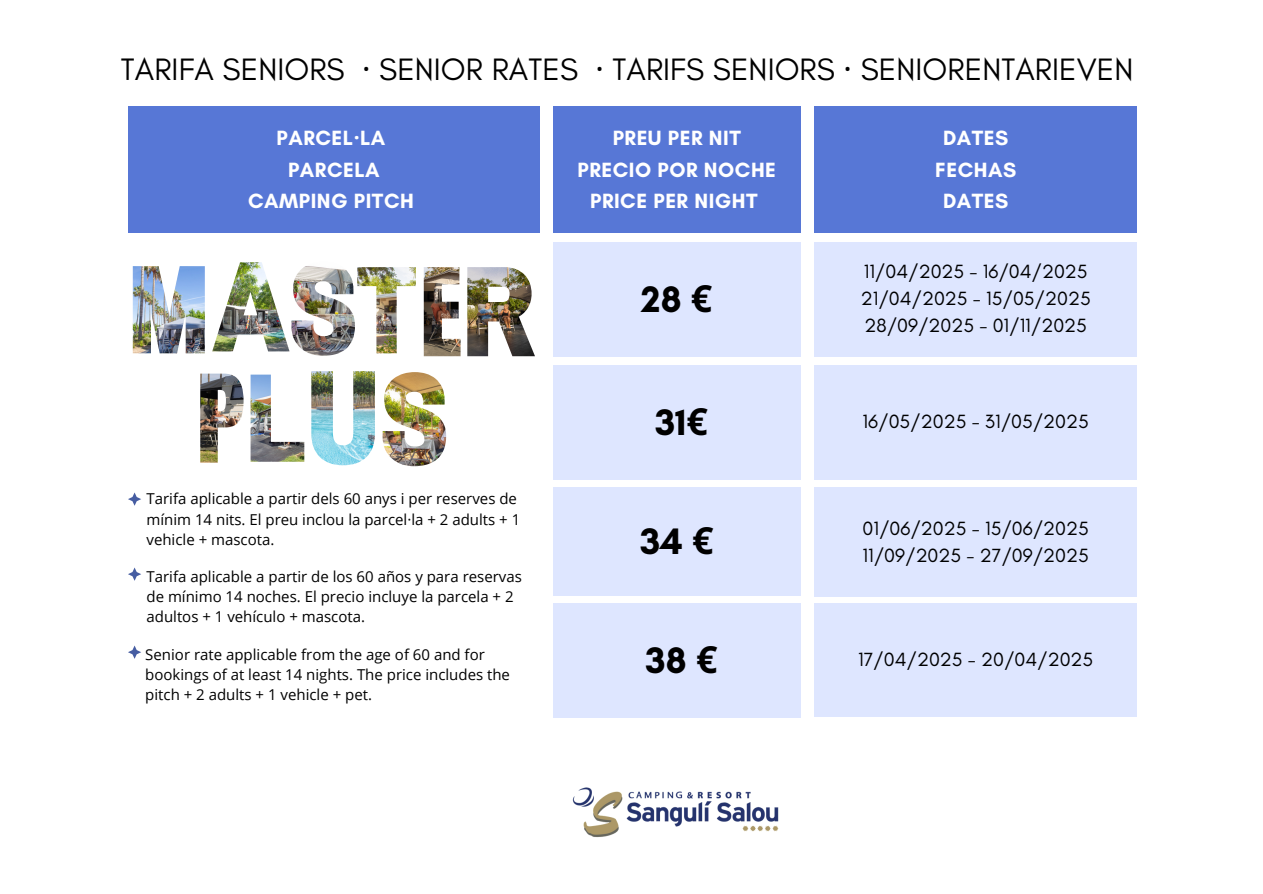
<style>
.page{position:relative;width:1263px;height:894px;background:#fff}
.page>*{position:absolute;margin:0;border:0;box-sizing:border-box;transform-origin:0 0}
.t1{font:700 37.5px "Glacial Indifference";color:#000}
.t2{font:31.5px "Glacial Indifference";letter-spacing:.005em;color:#000}
.t3{font:700 21px "Glacial Indifference";letter-spacing:.025em;color:#fff}
.t4{font:19.5px "Glacial Indifference";color:#000}
.t5{font:15px/20.2px "Open Sans";color:#000}
.s1{font-family:"Noto Sans"}
</style>
<div class="page">
<div style="left:553px;top:107px;width:248px;height:126px;background:#5777d6"></div>
<div style="left:814px;top:107px;width:323px;height:126px;background:#5777d6"></div>
<div style="left:128px;top:107px;width:412px;height:126px;background:#5777d6"></div>
<div style="left:553px;top:242px;width:248px;height:115px;background:#dee6ff"></div>
<div style="left:814px;top:242px;width:323px;height:115px;background:#dee6ff"></div>
<div style="left:553px;top:364px;width:248px;height:115px;background:#dee6ff"></div>
<div style="left:814px;top:364px;width:323px;height:115px;background:#dee6ff"></div>
<div style="left:553px;top:487px;width:248px;height:108px;background:#dee6ff"></div>
<div style="left:553px;top:603px;width:248px;height:115px;background:#dee6ff"></div>
<div style="left:814px;top:487px;width:323px;height:109px;background:#dee6ff"></div>
<div style="left:814px;top:603px;width:323px;height:114px;background:#dee6ff"></div>
<img style="left:424px;top:267px;width:37px;height:89px">
<img style="left:212px;top:262px;width:78px;height:89px">
<img style="left:133px;top:266px;width:72px;height:87px">
<img style="left:291px;top:266px;width:64px;height:90px">
<img style="left:357px;top:267px;width:59px;height:86px">
<img style="left:467px;top:267px;width:68px;height:89px">
<img style="left:200px;top:373px;width:44px;height:89px">
<img style="left:251px;top:374px;width:53px;height:87px">
<img style="left:383px;top:372px;width:63px;height:94px">
<img style="left:311px;top:371px;width:64px;height:94px">
<img style="left:572px;top:787px;width:207px;height:51px">
<svg style="left:128px;top:492px;width:13px;height:13px"></svg>
<svg style="left:128px;top:567px;width:13px;height:13px"></svg>
<svg style="left:128px;top:645px;width:13px;height:13px"></svg>
<p class="t2" style="left:121px;top:50px;width:1014px">TARIFA SENIORS <span class="s1">·</span> SENIOR RATES <span class="s1">·</span> TARIFS SENIORS <span class="s1">·</span> SENIORENTARIEVEN</p>
<p class="t3" style="left:277px;top:125px;width:110px">PARCEL<span class="s1">·</span>LA</p>
<p class="t3" style="left:288px;top:157px;width:93px">PARCELA</p>
<p class="t3" style="left:248px;top:188px;width:167px">CAMPING PITCH</p>
<p class="t5" style="left:146px;top:488px;width:375px">Tarifa aplicable a partir dels 60 anys i per reserves de mínim 14 nits. El preu inclou la parcel·la + 2 adults + 1 vehicle + mascota.</p>
<p class="t5" style="left:146px;top:565px;width:377px">Tarifa aplicable a partir de los 60 años y para reservas de mínimo 14 noches. El precio incluye la parcela + 2 adultos + 1 vehículo + mascota.</p>
<p class="t5" style="left:145px;top:643px;width:366px">Senior rate applicable from the age of 60 and for bookings of at least 14 nights. The price includes the pitch + 2 adults + 1 vehicle + pet.</p>
<h1 class="t3" style="left:613px;top:125px;width:130px">PREU PER NIT</h1>
<p class="t3" style="left:578px;top:157px;width:200px">PRECIO POR NOCHE</p>
<p class="t3" style="left:590px;top:188px;width:169px">PRICE PER NIGHT</p>
<p class="t1" style="left:641px;top:276px;width:73px">28 <span class="s1">€</span></p>
<p class="t3" style="left:943px;top:125px;width:67px">DATES</p>
<p class="t3" style="left:935px;top:157px;width:82px">FECHAS</p>
<p class="t3" style="left:943px;top:188px;width:67px">DATES</p>
<p class="t4" style="left:864px;top:259px;width:225px">11/04/2025 - 16/04/2025</p>
<p class="t4" style="left:861px;top:286px;width:231px">21/04/2025 - 15/05/2025</p>
<p class="t4" style="left:864px;top:313px;width:224px">28/09/2025 - 01/11/2025</p>
<p class="t1" style="left:655px;top:399px;width:54px">31<span class="s1">€</span></p>
<p class="t4" style="left:863px;top:409px;width:228px">16/05/2025 - 31/05/2025</p>
<p class="t1" style="left:640px;top:518px;width:75px">34 <span class="s1">€</span></p>
<p class="t1" style="left:646px;top:637px;width:73px">38 <span class="s1">€</span></p>
<p class="t4" style="left:863px;top:516px;width:228px">01/06/2025 - 15/06/2025</p>
<p class="t4" style="left:863px;top:543px;width:228px">11/09/2025 - 27/09/2025</p>
<p class="t4" style="left:858px;top:647px;width:237px">17/04/2025 - 20/04/2025</p>
</div>
